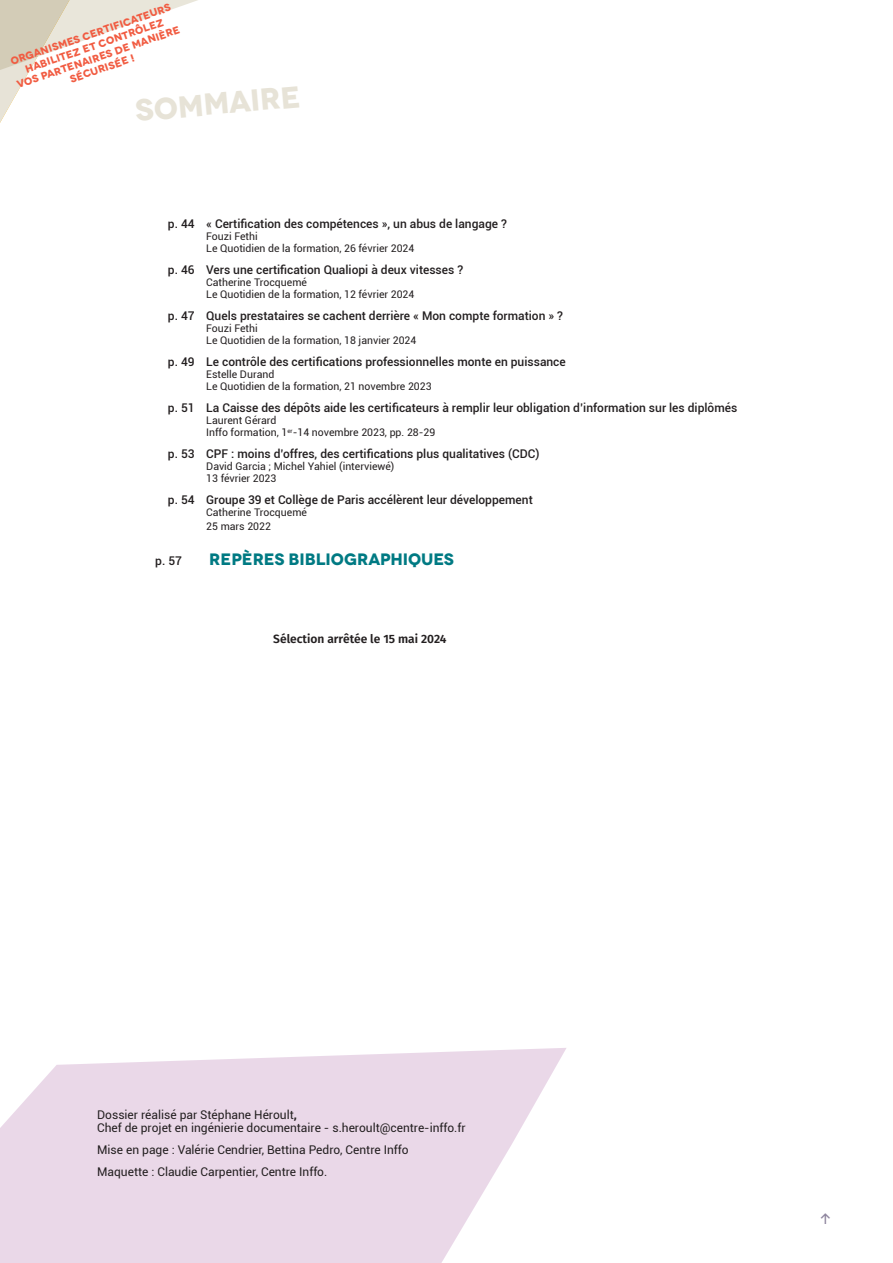
<style>
.page{position:relative;width:893px;height:1263px;background:#fff}
.page>*{position:absolute;margin:0;border:0;box-sizing:border-box;transform-origin:0 0}
.t1{font:700 30.3px "Novecentowide";color:#e7e3d7}
.Sommaire_titre_1_CAP{font:700 16.5px "Novecentowide";color:#007a83}
.t2{font:500 15px "Euclid Flex";color:#8e859e}
.Sommaire_titre_1{font:500 12px "Roboto";color:#231f20}
.Sommaire_titre_1-2{font:12px/13.5px "Roboto";color:#231f20}
.Sous_titre_fiches_pratiques{font:600 12px "Fira Sans";color:#231f20}
.Sommaire_titre_1_CAP-2{font:500 12px "Roboto";color:#231f20}
.Sommaire_titre2{font:10.5px "Roboto";color:#231f20}
.t3{font:700 10.5px/12px "Novecentowide";color:#f15b41;text-align:center}
.s1{font-weight:700}
</style>
<div class="page">
<svg style="left:0;top:0;width:198px;height:123px"></svg>
<svg style="left:0;top:1048px;width:566px;height:215px;fill:#ead8e8"></svg>
<p class="t3" style="left:8px;top:57px;width:173px;rotate:-19deg">ORGANISMES CERTIFICATEURS<br>HABILITEZ ET CONTRÔLEZ<br>VOS PARTENAIRES DE MANIÈRE<br>SÉCURISÉE !</p>
<p class="t1" style="left:134px;top:92px;width:167px;rotate:-5deg">SOMMAIRE</p>
<p class="Sommaire_titre_1" style="left:168px;top:215px;width:340px">p. 44 « Certification des compétences », un abus de langage ?</p>
<p class="Sommaire_titre2" style="left:206px;top:229px;width:53px">Fouzi Fethi</p>
<p class="Sommaire_titre2" style="left:206px;top:241px;width:210px">Le Quotidien de la formation, 26 février 2024</p>
<p class="Sommaire_titre_1" style="left:168px;top:261px;width:297px">p. 46 Vers une certification Qualiopi à deux vitesses ?</p>
<p class="Sommaire_titre2" style="left:206px;top:275px;width:102px">Catherine Trocquemé</p>
<p class="Sommaire_titre2" style="left:206px;top:287px;width:210px">Le Quotidien de la formation, 12 février 2024</p>
<p class="Sommaire_titre_1" style="left:168px;top:307px;width:397px">p. 47 Quels prestataires se cachent derrière « Mon compte formation » ?</p>
<p class="Sommaire_titre2" style="left:206px;top:321px;width:53px">Fouzi Fethi</p>
<p class="Sommaire_titre2" style="left:206px;top:333px;width:212px">Le Quotidien de la formation, 18 janvier 2024</p>
<p class="Sommaire_titre_1" style="left:168px;top:353px;width:399px">p. 49 Le contrôle des certifications professionnelles monte en puissance</p>
<p class="Sommaire_titre2" style="left:206px;top:367px;width:70px">Estelle Durand</p>
<p class="Sommaire_titre2" style="left:206px;top:379px;width:227px">Le Quotidien de la formation, 21 novembre 2023</p>
<p class="Sommaire_titre_1" style="left:168px;top:399px;width:571px">p. 51 La Caisse des dépôts aide les certificateurs à remplir leur obligation d’information sur les diplômés</p>
<p class="Sommaire_titre2" style="left:206px;top:413px;width:72px">Laurent Gérard</p>
<p class="Sommaire_titre2" style="left:206px;top:425px;width:231px">Inffo formation, 1<sup>er</sup>-14 novembre 2023, pp. 28-29</p>
<p class="Sommaire_titre_1" style="left:168px;top:445px;width:373px">p. 53 CPF : moins d’offres, des certifications plus qualitatives (CDC)</p>
<p class="Sommaire_titre2" style="left:206px;top:459px;width:190px">David Garcia ; Michel Yahiel (interviewé)</p>
<p class="Sommaire_titre2" style="left:206px;top:471px;width:72px">13 février 2023</p>
<p class="Sommaire_titre_1" style="left:168px;top:491px;width:366px">p. 54 Groupe 39 et Collège de Paris accélèrent leur développement</p>
<p class="Sommaire_titre2" style="left:206px;top:505px;width:102px">Catherine Trocquemé</p>
<p class="Sommaire_titre2" style="left:206px;top:518px;width:66px">25 mars 2022</p>
<p class="Sommaire_titre_1_CAP-2" style="left:155px;top:552px;width:28px">p. 57</p>
<p class="Sommaire_titre_1_CAP" style="left:209px;top:548px;width:246px">REPÈRES BIBLIOGRAPHIQUES</p>
<p class="Sous_titre_fiches_pratiques" style="left:273px;top:629px;width:175px">Sélection arrêtée le 15 mai 2024</p>
<p class="Sommaire_titre_1-2" style="left:97px;top:1107px;width:370px">Dossier réalisé par Stéphane Héroult<span class="s1">,<br></span>Chef de projet en ingénierie documentaire - s.heroult@centre-inffo.fr</p>
<p class="Sommaire_titre_1-2" style="left:97px;top:1142px;width:313px">Mise en page : Valérie Cendrier, Bettina Pedro, Centre Inffo</p>
<p class="Sommaire_titre_1-2" style="left:97px;top:1164px;width:232px">Maquette : Claudie Carpentier, Centre Inffo.</p>
<p class="t2" style="left:820px;top:1210px;width:13px">↑</p>
</div>
